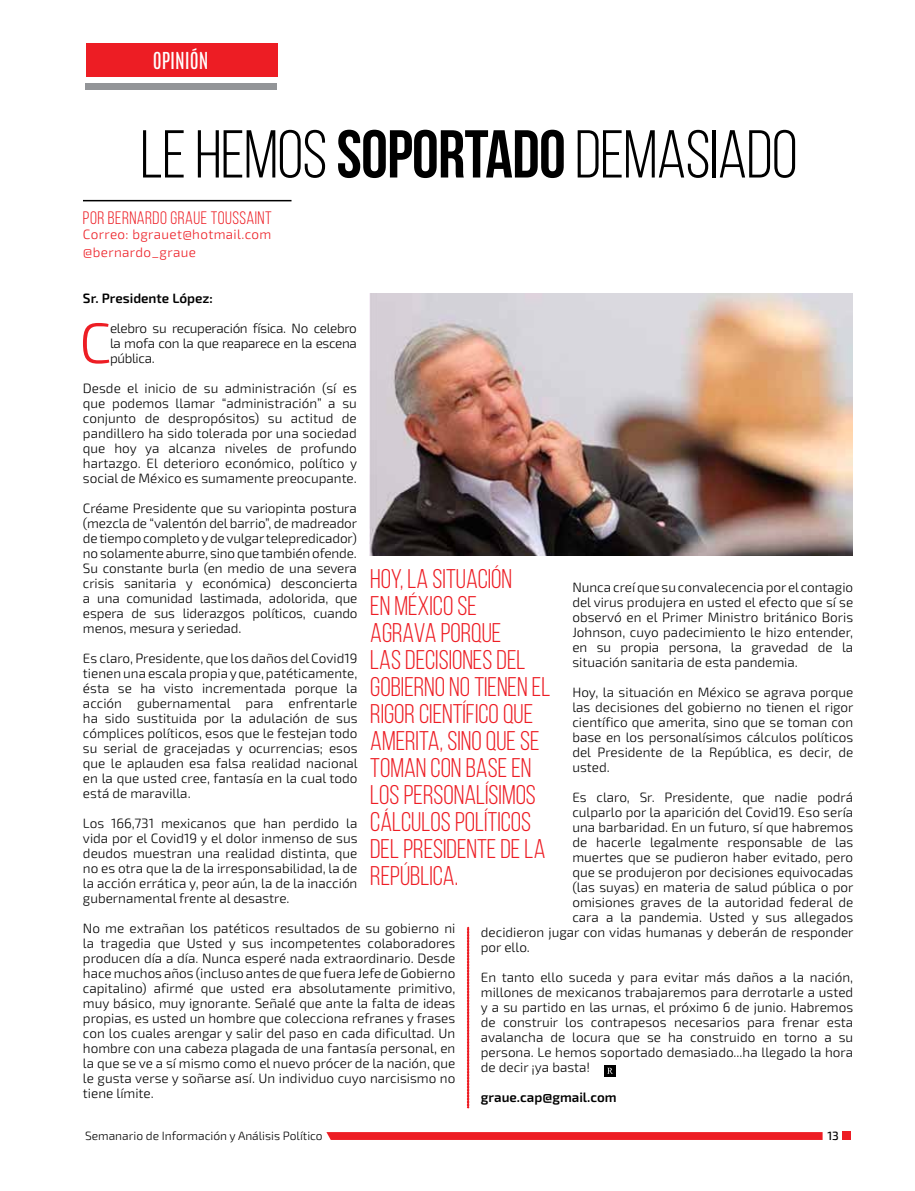
<style>
.page{position:relative;width:915px;height:1191px;background:#fff}
.page>*{position:absolute;margin:0;border:0;box-sizing:border-box;transform-origin:0 0}
.t1{font:67.5px "Bebas Neue";letter-spacing:-.01em;color:#000}
.t2{font:300 57px "Exo 2";color:#ed1d24}
.t3{font:27px/27px "Bebas Neue";color:#ed1d24}
.t4{font:19.5px "Antonio";color:#fff}
.t5{font:18px "Bebas Neue";letter-spacing:.025em;color:#ed1d24}
.t6{font:300 13.5px/15px "Exo 2";color:#000;text-align:justify}
.t7{font:300 13.5px/18px "Exo 2";letter-spacing:.025em;color:#ed1d24}
.t8{font:600 13.5px "Exo 2";color:#000}
.t9{font:300 12px "Exo 2";color:#000}
.t10{font:500 12px "Exo 2";color:#000}
.s1{font-style:inherit}
</style>
<div class="page">
<div style="left:842px;top:1131px;width:8px;height:9px;background:#ed1d24"></div>
<svg style="left:326px;top:1132px;width:496px;height:8px;background:#ed2128"></svg>
<div style="left:86px;top:43px;width:192px;height:34px;background:#ed1d24"></div>
<div style="left:85px;top:84px;width:192px;height:6px;background:#939598"></div>
<hr style="left:83px;top:200px;width:208px;height:1px;background:#000">
<div style="left:604px;top:1065px;width:11px;height:11px;background:#000"></div>
<svg style="left:607px;top:1067px;width:5px;height:6px"></svg>
<svg style="left:467px;top:927px;width:2px;height:181px"></svg>
<img style="left:369px;top:293px;width:483px;height:262px">
<h3 class="t4" style="left:153px;top:46px;width:57px">OPINIÓN</h3>
<h3 class="t4" style="left:132px;top:46px;width:98px">LINEA D RECTA</h3>
<h1 class="t1" style="left:140px;top:118px;width:658px">LE HEMOS <span class="s1">SOPORTADO</span> DEMASIADO</h1>
<h3 class="t5" style="left:83px;top:208px;width:190px">POR BERNARDO GRAUE TOUSSAINT</h3>
<p class="t7" style="left:83px;top:226px;width:190px">Correo: bgrauet@hotmail.com @bernardo_graue</p>
<p class="t8" style="left:83px;top:290px;width:131px">Sr. Presidente López:</p>
<h2 class="t2" style="left:79px;top:310px;width:34px">C</h2>
<p class="t6" style="left:110px;top:321px;width:248px">elebro su recuperación física. No celebro la mofa con la que reaparece en la escena pública.</p>
<p class="t6" style="left:83px;top:381px;width:275px">Desde el inicio de su administración (sí es que podemos llamar “administración” a su conjunto de despropósitos) su actitud de pandillero ha sido tolerada por una sociedad que hoy ya alcanza niveles de profundo hartazgo. El deterioro económico, político y social de México es sumamente preocupante.</p>
<p class="t6" style="left:83px;top:501px;width:276px">Créame Presidente que su variopinta postura (mezcla de “valentón del barrio”, de madreador de tiempo completo y de vulgar telepredicador) no solamente aburre, sino que también ofende.<br>Su constante burla (en medio de una severa crisis sanitaria y económica) desconcierta a una comunidad lastimada, adolorida, que espera de sus liderazgos políticos, cuando menos, mesura y seriedad.</p>
<p class="t6" style="left:83px;top:651px;width:276px">Es claro, Presidente, que los daños del Covid19 tienen una escala propia y que, patéticamente, ésta se ha visto incrementada porque la acción gubernamental para enfrentarle ha sido sustituida por la adulación de sus cómplices políticos, esos que le festejan todo su serial de gracejadas y ocurrencias; esos que le aplauden esa falsa realidad nacional en la que usted cree, fantasía en la cual todo está de maravilla.</p>
<p class="t6" style="left:83px;top:816px;width:276px">Los 166,731 mexicanos que han perdido la vida por el Covid19 y el dolor inmenso de sus deudos muestran una realidad distinta, que no es otra que la de la irresponsabilidad, la de la acción errática y, peor aún, la de la inacción gubernamental frente al desastre.</p>
<p class="t6" style="left:83px;top:921px;width:374px">No me extrañan los patéticos resultados de su gobierno ni la tragedia que Usted y sus incompetentes colaboradores producen día a día. Nunca esperé nada extraordinario. Desde hace muchos años (incluso antes de que fuera Jefe de Gobierno capitalino) afirmé que usted era absolutamente primitivo, muy básico, muy ignorante. Señalé que ante la falta de ideas propias, es usted un hombre que colecciona refranes y frases con los cuales arengar y salir del paso en cada dificultad. Un hombre con una cabeza plagada de una fantasía personal, en la que se ve a sí mismo como el nuevo prócer de la nación, que le gusta verse y soñarse así. Un individuo cuyo narcisismo no tiene límite.</p>
<h3 class="t3" style="left:370px;top:565px;width:182px">HOY, LA SITUACIÓN<br>EN MÉXICO SE<br>AGRAVA PORQUE<br>LAS DECISIONES DEL<br>GOBIERNO NO TIENEN EL<br>RIGOR CIENTÍFICO QUE<br>AMERITA, SINO QUE SE<br>TOMAN CON BASE EN<br>LOS PERSONALÍSIMOS<br>CÁLCULOS POLÍTICOS<br>DEL PRESIDENTE DE LA<br>REPÚBLICA.</h3>
<p class="t6" style="left:572px;top:580px;width:282px">Nunca creí que su convalecencia por el contagio del virus produjera en usted el efecto que sí se observó en el Primer Ministro británico Boris Johnson, cuyo padecimiento le hizo entender, en su propia persona, la gravedad de la situación sanitaria de esta pandemia.</p>
<p class="t6" style="left:572px;top:685px;width:282px">Hoy, la situación en México se agrava porque las decisiones del gobierno no tienen el rigor científico que amerita, sino que se toman con base en los personalísimos cálculos políticos del Presidente de la República, es decir, de usted.</p>
<p class="t6" style="left:572px;top:790px;width:282px">Es claro, Sr. Presidente, que nadie podrá</p>
<p class="t6" style="left:572px;top:805px;width:282px">culparlo por la aparición del Covid19. Eso sería</p>
<p class="t6" style="left:572px;top:820px;width:282px">una barbaridad. En un futuro, sí que habremos</p>
<p class="t6" style="left:572px;top:835px;width:282px">de hacerle legalmente responsable de las</p>
<p class="t6" style="left:572px;top:850px;width:282px">muertes que se pudieron haber evitado, pero</p>
<p class="t6" style="left:572px;top:865px;width:282px">que se produjeron por decisiones equivocadas</p>
<p class="t6" style="left:572px;top:880px;width:282px">(las suyas) en materia de salud pública o por</p>
<p class="t6" style="left:572px;top:895px;width:282px">omisiones graves de la autoridad federal de</p>
<p class="t6" style="left:572px;top:910px;width:282px">cara a la pandemia. Usted y sus allegados</p>
<p class="t6" style="left:480px;top:925px;width:374px">decidieron jugar con vidas humanas y deberán de responder</p>
<p class="t6" style="left:480px;top:940px;width:51px">por ello.</p>
<p class="t6" style="left:480px;top:970px;width:374px">En tanto ello suceda y para evitar más daños a la nación, millones de mexicanos trabajaremos para derrotarle a usted y a su partido en las urnas, el próximo 6 de junio. Habremos de construir los contrapesos necesarios para frenar esta avalancha de locura que se ha construido en torno a su persona. Le hemos soportado demasiado...ha llegado la hora de decir ¡ya basta!</p>
<p class="t8" style="left:480px;top:1089px;width:137px">graue.cap@gmail.com</p>
<p class="t9" style="left:85px;top:1128px;width:239px">Semanario de Información y Análisis Político</p>
<p class="t10" style="left:827px;top:1128px;width:13px">13</p>
</div>
